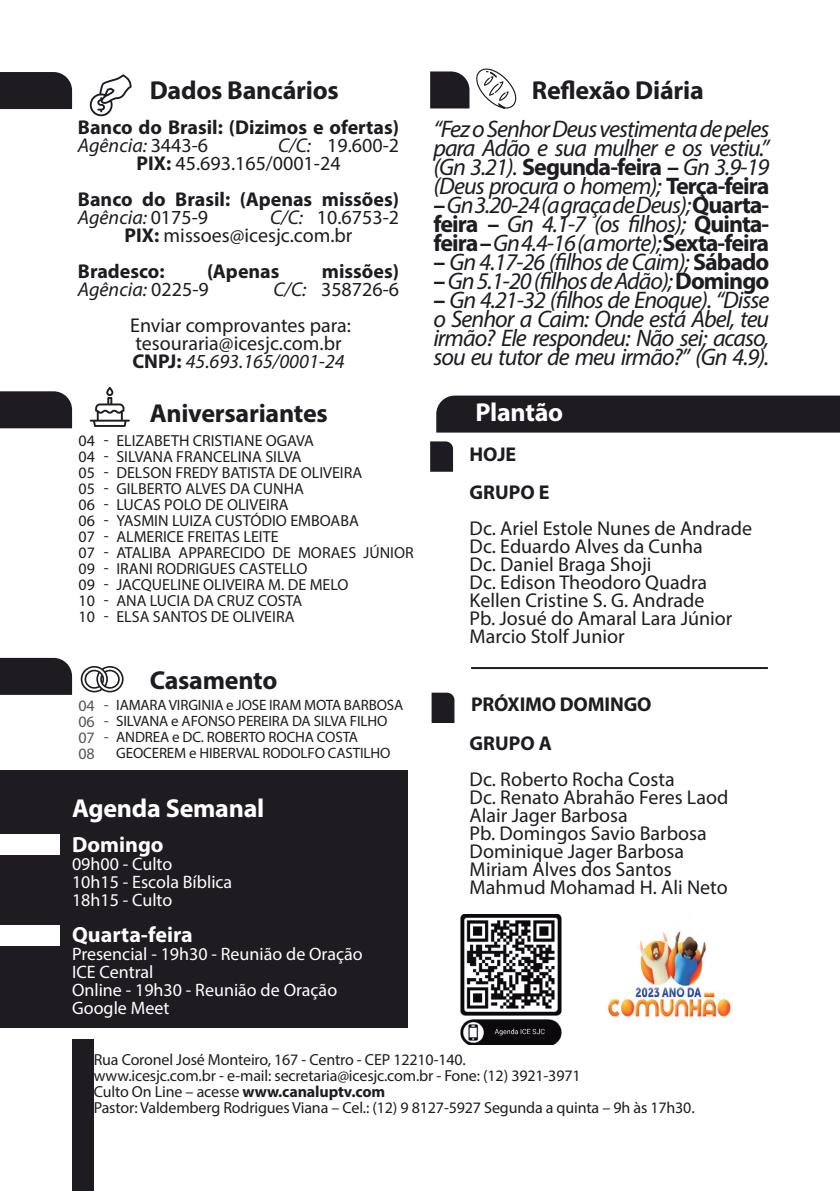
<style>
.page{position:relative;width:840px;height:1191px;background:#fff}
.page>*{position:absolute;margin:0;border:0;box-sizing:border-box;transform-origin:0 0}
.t1{font:700 26px "Myriad Pro";letter-spacing:-.01em;color:#1f1c21}
.t2{font:700 26px "Myriad Pro";letter-spacing:-.01em;color:#fff}
.t3{font:italic 24px/19px "Myriad Pro";letter-spacing:-.04em;color:#1f1c21;text-align:justify}
.t4{font:700 22px "Myriad Pro";color:#fff}
.t5{font:20px/18px "Myriad Pro";color:#1f1c21}
.t6{font:700 20px/18px "Myriad Pro";color:#1f1c21}
.t7{font:italic 20px "Myriad Pro";color:#1f1c21}
.t8{font:18px/18px "Myriad Pro";color:#fff}
.t9{font:16px/16px "Myriad Pro";color:#1f1c21}
.t10{font:16px/16px "Myriad Pro";letter-spacing:-.01em;color:#56565a;text-align:justify}
.t11{font:16px/16px "Myriad Pro";color:#724329;text-align:justify}
.t12{font:15px/16px "Myriad Pro";letter-spacing:-.01em;color:#1f1c21}
.s1{font-weight:400;font-style:italic}
.s2{font-weight:400}
.s3{font-style:italic}
.s4{font-weight:700}
.s5{font-style:normal}
.s6{font-weight:700;font-style:normal}
</style>
<div class="page">
<div style="left:436px;top:395px;width:403px;height:37px;background:#1f1c21"></div>
<div style="left:0;top:770px;width:408px;height:258px;background:#1f1c21"></div>
<div style="left:0;top:72px;width:72px;height:37px;background:#1f1c21"></div>
<div style="left:0;top:391px;width:72px;height:37px;background:#1f1c21"></div>
<svg style="left:90px;top:387px;width:40px;height:40px"></svg>
<hr style="left:471px;top:667px;width:296px;height:2px;background:#1f1c21">
<svg style="left:81px;top:666px;width:42px;height:26px"></svg>
<div style="left:0;top:834px;width:60px;height:20px;background:#fff"></div>
<div style="left:0;top:925px;width:60px;height:20px;background:#fff"></div>
<svg style="left:430px;top:441px;width:23px;height:31px"></svg>
<svg style="left:431px;top:692px;width:23px;height:31px"></svg>
<div style="left:72px;top:1038px;width:22px;height:153px;background:#1f1c21"></div>
<svg style="left:476px;top:68px;width:40px;height:41px"></svg>
<svg style="left:430px;top:71px;width:39px;height:37px"></svg>
<svg style="left:90px;top:74px;width:41px;height:42px"></svg>
<div style="left:0;top:658px;width:72px;height:37px;background:#1f1c21"></div>
<img style="left:460px;top:914px;width:102px;height:130px">
<img style="left:608px;top:931px;width:123px;height:86px">
<h1 class="t1" style="left:150px;top:73px;width:190px">Dados Bancários</h1>
<p class="t6" style="left:78px;top:118px;width:322px">Banco do Brasil: (Dizimos e ofertas)<br><span class="s1">Agência:</span> <span class="s2">3443-6</span></p>
<p class="t5" style="left:136px;top:136px;width:264px;text-indent:142px"><span class="s3">C/C:</span> 19.600-2<br><span class="s4">PIX:</span> 45.693.165/0001-24</p>
<p class="t6" style="left:78px;top:190px;width:322px">Banco do Brasil: (Apenas missões)<br><span class="s1">Agência:</span> <span class="s2">0175-9</span></p>
<p class="t5" style="left:124px;top:208px;width:276px;text-indent:145px"><span class="s3">C/C:</span> 10.6753-2<br><span class="s4">PIX:</span> missoes@icesjc.com.br</p>
<p class="t6" style="left:78px;top:262px;width:88px">Bradesco:</p>
<p class="t6" style="left:207px;top:262px;width:74px">(Apenas</p>
<p class="t6" style="left:322px;top:262px;width:79px">missões)</p>
<p class="t7" style="left:78px;top:277px;width:132px">Agência: <span class="s5">0225-9</span></p>
<p class="t5" style="left:130px;top:271px;width:270px;line-height:36px;text-indent:143px"><span class="s3">C/C:</span> 358726-6<br>Enviar comprovantes para:</p>
<p class="t5" style="left:132px;top:334px;width:214px">tesouraria@icesjc.com.br<br><span class="s4">CNPJ:</span> <span class="s3">45.693.165/0001-24</span></p>
<p class="t9" style="left:79px;top:432px;width:18px;text-align:justify">04<br>04<br>05<br>05<br>06<br>06<br>07<br>07<br>09<br>09<br>10<br>10</p>
<p class="t9" style="left:104px;top:431px;width:6px;text-align:justify">- - - - - - - - - - - -</p>
<h1 class="t1" style="left:150px;top:396px;width:179px">Aniversariantes</h1>
<p class="t9" style="left:116px;top:432px;width:299px">ELIZABETH CRISTIANE OGAVA<br>SILVANA FRANCELINA SILVA<br>DELSON FREDY BATISTA DE OLIVEIRA<br>GILBERTO ALVES DA CUNHA<br>LUCAS POLO DE OLIVEIRA<br>YASMIN LUIZA CUSTÓDIO EMBOABA<br>ALMERICE FREITAS LEITE<br>ATALIBA APPARECIDO DE MORAES JÚNIOR<br>IRANI RODRIGUES CASTELLO<br>JACQUELINE OLIVEIRA M. DE MELO<br>ANA LUCIA DA CRUZ COSTA<br>ELSA SANTOS DE OLIVEIRA</p>
<p class="t10" style="left:78px;top:697px;width:18px">04<br>06<br>07<br>08</p>
<p class="t11" style="left:104px;top:696px;width:6px">- - -</p>
<h1 class="t1" style="left:150px;top:663px;width:129px">Casamento</h1>
<p class="t12" style="left:116px;top:697px;width:288px">IAMARA VIRGINIA e JOSE IRAM MOTA BARBOSA SILVANA e AFONSO PEREIRA DA SILVA FILHO ANDREA e DC. ROBERTO ROCHA COSTA GEOCEREM e HIBERVAL RODOLFO CASTILHO</p>
<h1 class="t2" style="left:72px;top:791px;width:194px">Agenda Semanal</h1>
<h3 class="t4" style="left:72px;top:830px;width:93px">Domingo</h3>
<p class="t8" style="left:72px;top:854px;width:162px">09h00 - Culto<br>10h15 - Escola Bíblica<br>18h15 - Culto</p>
<h3 class="t4" style="left:72px;top:920px;width:122px">Quarta-feira</h3>
<p class="t8" style="left:72px;top:944px;width:292px">Presencial - 19h30 - Reunião de Oração<br>ICE Central<br>Online - 19h30 - Reunião de Oração<br>Google Meet</p>
<h1 class="t1" style="left:531px;top:73px;width:173px">Reflexão Diária</h1>
<h2 class="t3" style="left:433px;top:119px;width:337px">“Fez o Senhor Deus vestimenta de peles para Adão e sua mulher e os vestiu.” (Gn 3.21). <span class="s6">Segunda-feira –</span> Gn 3.9-19 (Deus procura o homem); <span class="s6">Terça-feira</span></h2>
<h2 class="t3" style="left:433px;top:195px;width:337px"><span class="s6">–</span> Gn 3.20-24 (a graça de Deus); <span class="s6">Quarta&shy;feira –</span> Gn 4.1-7 (os filhos); <span class="s6">Quinta&shy;feira –</span> Gn 4.4-16 (a morte); <span class="s6">Sexta-feira</span></h2>
<h2 class="t3" style="left:433px;top:252px;width:337px"><span class="s6">–</span> Gn 4.17-26 (filhos de Caim); <span class="s6">Sábado</span></h2>
<h2 class="t3" style="left:433px;top:271px;width:337px"><span class="s6">–</span> Gn 5.1-20 (filhos de Adão); <span class="s6">Domingo</span></h2>
<h2 class="t3" style="left:433px;top:290px;width:337px"><span class="s6">–</span> Gn 4.21-32 (filhos de Enoque). “Disse o Senhor a Caim: Onde está Abel, teu irmão? Ele respondeu: Não sei; acaso, sou eu tutor de meu irmão?” (Gn 4.9).</h2>
<h1 class="t2" style="left:475px;top:395px;width:89px">Plantão</h1>
<p class="t6" style="left:469px;top:444px;width:48px">HOJE</p>
<p class="t6" style="left:469px;top:482px;width:81px">GRUPO E</p>
<p class="t5" style="left:469px;top:519px;width:284px">Dc. Ariel Estole Nunes de Andrade<br>Dc. Eduardo Alves da Cunha<br>Dc. Daniel Braga Shoji<br>Dc. Edison Theodoro Quadra<br>Kellen Cristine S. G. Andrade<br>Pb. Josué do Amaral Lara Júnior<br>Marcio Stolf Junior</p>
<p class="t6" style="left:471px;top:694px;width:182px">PRÓXIMO DOMINGO</p>
<p class="t6" style="left:469px;top:734px;width:84px">GRUPO A</p>
<p class="t5" style="left:469px;top:770px;width:260px">Dc. Roberto Rocha Costa<br>Dc. Renato Abrahão Feres Laod<br>Alair Jager Barbosa<br>Pb. Domingos Savio Barbosa<br>Dominique Jager Barbosa<br>Miriam Alves dos Santos<br>Mahmud Mohamad H. Ali Neto</p>
<p class="t9" style="left:94px;top:1051px;width:602px">Rua Coronel José Monteiro, 167 - Centro - CEP 12210-140.<br>www.icesjc.com.br - e-mail: secretaria@icesjc.com.br - Fone: (12) 3921-3971<br>Culto On Line – acesse <span class="s4">www.canaluptv.com<br></span>Pastor: Valdemberg Rodrigues Viana – Cel.: (12) 9 8127-5927 Segunda a quinta – 9h às 17h30.</p>
</div>
